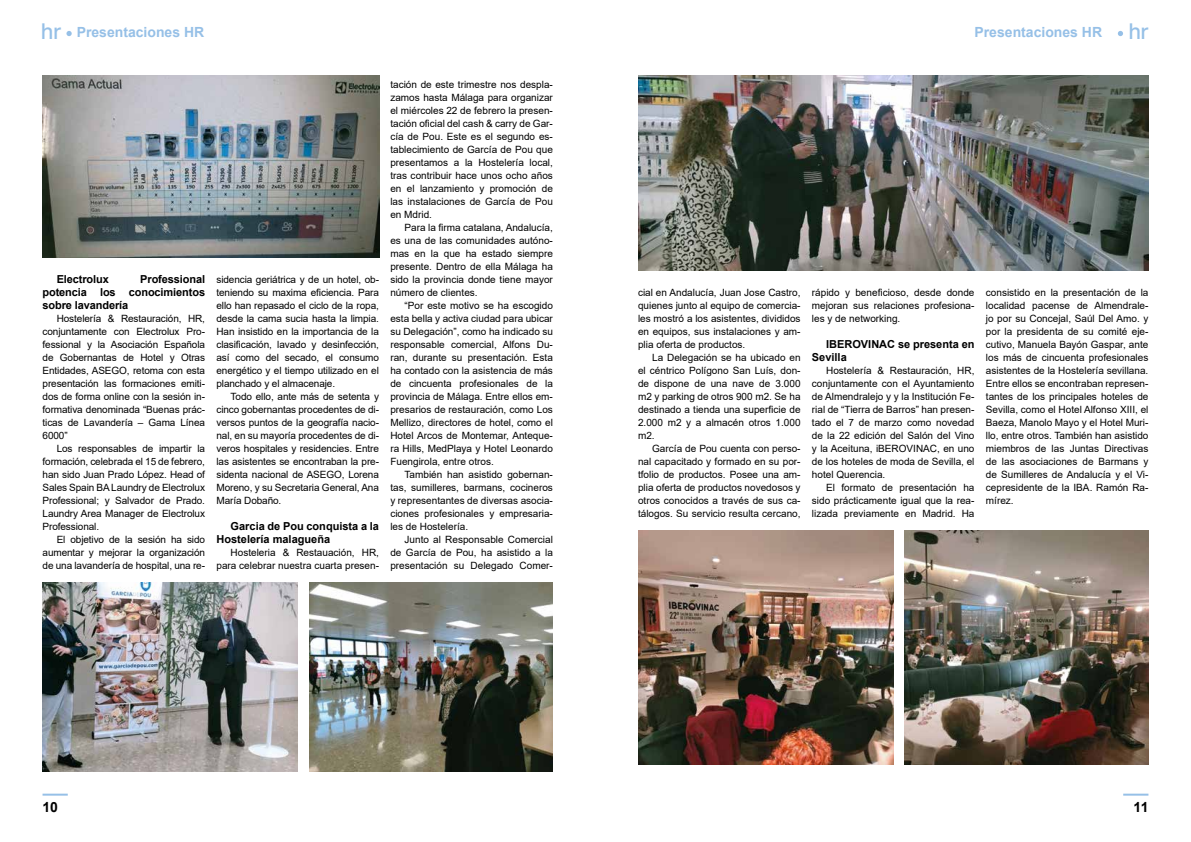
<style>
.page{position:relative;width:1191px;height:842px;background:#fff}
.page>*{position:absolute;margin:0;border:0;box-sizing:border-box;transform-origin:0 0}
.t1{font:500 22px "Helvetica Now Display";color:#96c0e7}
.t2{font:700 14px "Arial";color:#96c0e7}
.t3{font:700 14px "Arial";color:#000}
.t4{font:700 11px/13px "Arial";color:#000}
.t5{font:10px/13px "Arial";color:#000;text-align:justify}
</style>
<div class="page">
<svg style="left:1117px;top:31px;width:6px;height:5px"></svg>
<svg style="left:66px;top:31px;width:6px;height:5px"></svg>
<hr style="left:1123px;top:794px;width:25px;height:2px;background:#96c0e7">
<hr style="left:43px;top:794px;width:25px;height:2px;background:#96c0e7">
<img style="left:43px;top:75px;width:336px;height:182px">
<img style="left:309px;top:582px;width:244px;height:189px">
<img style="left:904px;top:530px;width:244px;height:234px">
<img style="left:43px;top:582px;width:255px;height:189px">
<img style="left:638px;top:530px;width:255px;height:234px">
<img style="left:638px;top:75px;width:511px;height:195px">
<h1 class="t1" style="left:41px;top:16px;width:22px">hr</h1>
<h1 class="t1" style="left:1128px;top:16px;width:22px">hr</h1>
<h2 class="t2" style="left:77px;top:23px;width:129px">Presentaciones HR</h2>
<h2 class="t2" style="left:974px;top:23px;width:129px">Presentaciones HR</h2>
<p class="t4" style="left:43px;top:273px;width:164px;text-align:justify;text-indent:98px">Professional potencia los conocimientos sobre lavandería</p>
<p class="t5" style="left:43px;top:312px;width:164px;text-indent:14px">Hostelería &amp; Restauración, HR, conjuntamente con Electrolux Pro&shy;fessional y la Asociación Española de Gobernantas de Hotel y Otras Entidades, ASEGO, retoma con esta presentación las formaciones emiti&shy;dos de forma online con la sesión in&shy;formativa denominada “Buenas prác&shy;ticas de Lavandería – Gama Línea 6000”</p>
<p class="t5" style="left:43px;top:442px;width:164px;text-indent:14px">Los responsables de impartir la formación, celebrada el 15 de febrero, han sido Juan Prado López. Head of Sales Spain BA Laundry de Electrolux Professional; y Salvador de Prado.<br>Laundry Area Manager de Electrolux Professional.</p>
<p class="t5" style="left:43px;top:533px;width:164px;text-indent:14px">El objetivo de la sesión ha sido aumentar y mejorar la organización de una lavandería de hospital, una re-</p>
<p class="t4" style="left:57px;top:273px;width:54px">Electrolux</p>
<p class="t5" style="left:216px;top:273px;width:164px">sidencia geriátrica y de un hotel, ob&shy;teniendo su maxima eficiencia. Para ello han repasado el ciclo de la ropa, desde la cama sucia hasta la limpia.<br>Han insistido en la importancia de la clasificación, lavado y desinfección, así como del secado, el consumo energético y el tiempo utilizado en el planchado y el almacenaje.</p>
<p class="t5" style="left:216px;top:390px;width:164px;text-indent:14px">Todo ello, ante más de setenta y cinco gobernantas procedentes de di&shy;versos puntos de la geografía nacio&shy;nal, en su mayoría procedentes de di&shy;veros hospitales y residencies. Entre las asistentes se encontraban la pre&shy;sidenta nacional de ASEGO, Lorena Moreno, y su Secretaria General, Ana María Dobaño.</p>
<p class="t4" style="left:216px;top:520px;width:164px;text-indent:14px">Garcia de Pou conquista a la<br>Hostelería malagueña</p>
<p class="t5" style="left:216px;top:546px;width:164px;text-align:right">Hosteleria &amp; Restauación, HR, para celebrar nuestra cuarta presen-</p>
<p class="t5" style="left:390px;top:78px;width:164px">tación de este trimestre nos despla&shy;zamos hasta Málaga para organizar el miércoles 22 de febrero la presen&shy;tación oficial del cash &amp; carry de Gar&shy;cía de Pou. Este es el segundo es&shy;tablecimiento de García de Pou que presentamos a la Hostelería local, tras contribuir hace unos ocho años en el lanzamiento y promoción de las instalaciones de García de Pou en Mdrid.</p>
<p class="t5" style="left:390px;top:221px;width:164px;text-indent:14px">Para la firma catalana, Andalucía, es una de las comunidades autóno&shy;mas en la que ha estado siempre presente. Dentro de ella Málaga ha sido la provincia donde tiene mayor número de clientes.</p>
<p class="t5" style="left:390px;top:299px;width:164px;text-indent:14px">“Por este motivo se ha escogido esta bella y activa ciudad para ubicar su Delegación”, como ha indicado su responsable comercial, Alfons Du&shy;ran, durante su presentación. Esta ha contado con la asistencia de más de cincuenta profesionales de la provincia de Málaga. Entre ellos em&shy;presarios de restauración, como Los Mellizo, directores de hotel, como el Hotel Arcos de Montemar, Anteque&shy;ra Hills, MedPlaya y Hotel Leonardo Fuengirola, entre otros.</p>
<p class="t5" style="left:390px;top:468px;width:164px;text-indent:14px">También han asistido gobernan&shy;tas, sumilleres, barmans, cocineros y representantes de diversas asocia&shy;ciones profesionales y empresaria&shy;les de Hostelería.</p>
<p class="t5" style="left:390px;top:533px;width:164px;text-indent:14px">Junto al Responsable Comercial de García de Pou, ha asistido a la presentación su Delegado Comer-</p>
<p class="t5" style="left:638px;top:286px;width:164px">cial en Andalucía, Juan Jose Castro, quienes junto al equipo de comercia&shy;les mostró a los asistentes, divididos en equipos, sus instalaciones y am&shy;plia oferta de productos.</p>
<p class="t5" style="left:638px;top:351px;width:164px;text-indent:14px">La Delegación se ha ubicado en el céntrico Polígono San Luís, don&shy;de dispone de una nave de 3.000 m2 y parking de otros 900 m2. Se ha destinado a tienda una superficie de 2.000 m2 y a almacén otros 1.000 m2.</p>
<p class="t5" style="left:638px;top:442px;width:164px;text-indent:14px">García de Pou cuenta con perso&shy;nal capacitado y formado en su por&shy;tfolio de productos. Posee una am&shy;plia oferta de productos novedosos y otros conocidos a través de sus ca&shy;tálogos. Su servicio resulta cercano,</p>
<p class="t5" style="left:812px;top:286px;width:164px">rápido y beneficioso, desde donde mejoran sus relaciones profesiona&shy;les y de networking.</p>
<p class="t4" style="left:812px;top:338px;width:164px;text-indent:14px">IBEROVINAC se presenta en<br>Sevilla</p>
<p class="t5" style="left:812px;top:364px;width:164px;text-indent:14px">Hostelería &amp; Restauración, HR, conjuntamente con el Ayuntamiento de Almendralejo y y la Institución Fe&shy;rial de “Tierra de Barros” han presen&shy;tado el 7 de marzo como novedad de la 22 edición del Salón del Vino y la Aceituna, iBEROVINAC, en uno de los hoteles de moda de Sevilla, el hotel Querencia.</p>
<p class="t5" style="left:812px;top:481px;width:164px;text-indent:14px">El formato de presentación ha sido prácticamente igual que la rea&shy;lizada previamente en Madrid. Ha</p>
<p class="t5" style="left:986px;top:286px;width:164px">consistido en la presentación de la localidad pacense de Almendrale&shy;jo por su Concejal, Saúl Del Amo. y por la presidenta de su comité eje&shy;cutivo, Manuela Bayón Gaspar, ante los más de cincuenta profesionales asistentes de la Hostelería sevillana.<br>Entre ellos se encontraban represen&shy;tantes de los principales hoteles de Sevilla, como el Hotel Alfonso XIII, el Baeza, Manolo Mayo y el Hotel Muri&shy;llo, entre otros. También han asistido miembros de las Juntas Directivas de las asociaciones de Barmans y de Sumilleres de Andalucía y el Vi&shy;cepresidente de la IBA. Ramón Ra&shy;mírez.</p>
<h2 class="t3" style="left:43px;top:797px;width:17px">10</h2>
<h2 class="t3" style="left:1133px;top:797px;width:16px">11</h2>
</div>
